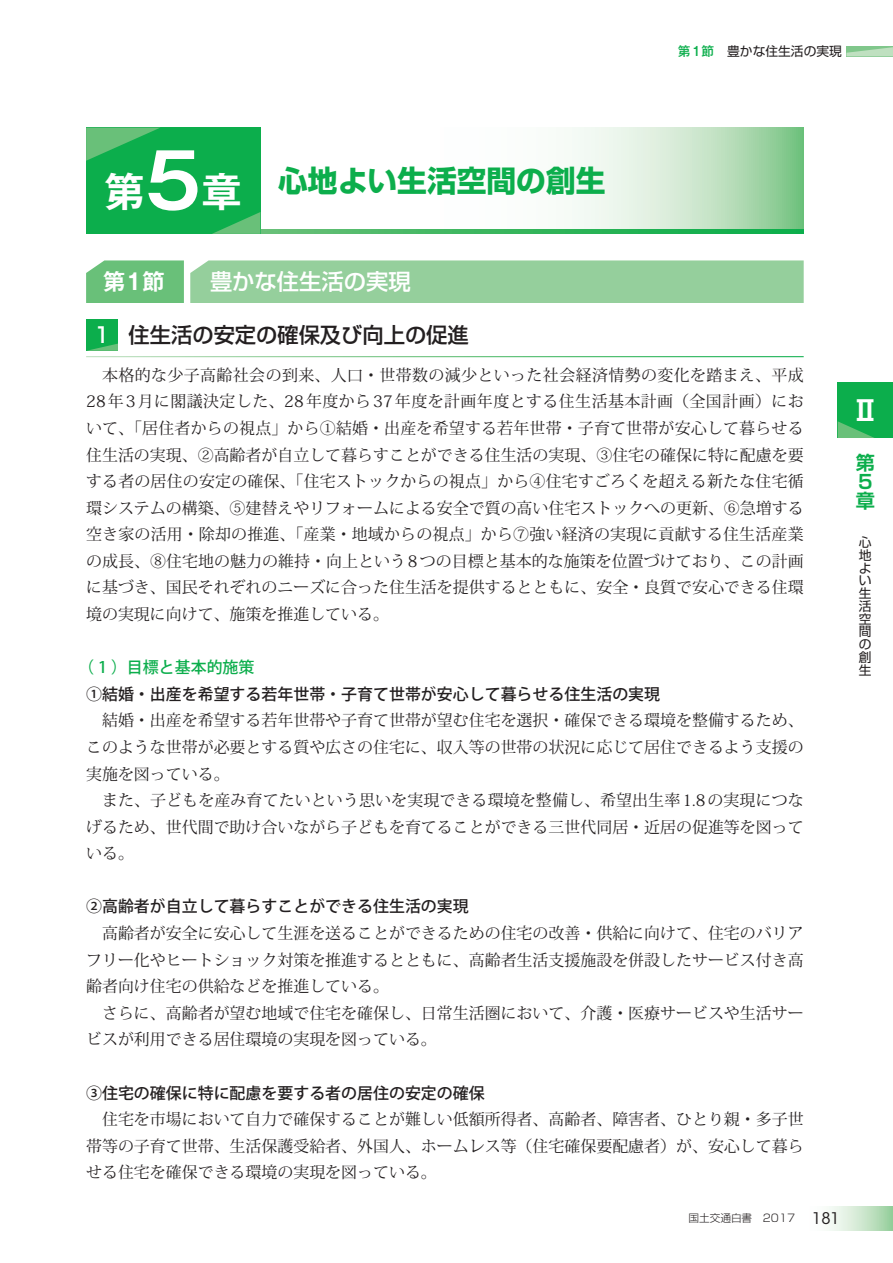
<style>
.page{position:relative;width:893px;height:1263px;background:#fff}
.page>*{position:absolute;margin:0;border:0;box-sizing:border-box;transform-origin:0 0}
.t1{font:700 29.7px "Shin Go Pro";color:#0cae4c}
.t2{font:700 27.6px "Shin Go Pro De";color:#fff}
.t3{font:500 22.35px "Shin Go Pro";color:#fff}
.t4{font:700 22.35px "Gothic MB101 Pro De";color:#fff}
.t5{font:500 21.3px "Shin Go Pro";color:#231f20}
.t6{font:700 19.2px/19.2px "Shin Go Pro De";color:#0cae4c}
.t7{font:15.9px/26.5px "Koz Min Pro";color:#231f20;text-align:justify}
.t8{font:500 15.9px "Koz Go Pro";color:#231f20}
.t9{font:500 15.9px "Koz Go Pro";color:#0cae4c}
.t10{font:12.75px/12.8px "Shin Go Pro";color:#231f20;text-align:justify}
.t11{font:300 10.65px "Shin Go Pro";color:#231f20}
.s1{font-family:"Gothic MB101 Pro";font-weight:500;color:#0cae4c}
.s2{font-family:"Gothic MB101 Pro De";font-size:40.35px;color:#fff}
.s3{font-family:"Gothic MB101 Pro De";font-size:74.4px;color:#fff}
.s4{color:#fff}
.s5{font-family:"ITC Avant Garde Std";font-weight:400;font-size:15.9px}
</style>
<div class="page">
<div style="left:190px;top:260px;width:614px;height:43px;background:#95cf9c"></div>
<div style="left:86px;top:260px;width:98px;height:43px;background:#69c079"></div>
<div style="left:86px;top:319px;width:32px;height:32px;background:#0cae4c"></div>
<svg style="left:87px;top:344px;width:31px;height:7px"></svg>
<svg style="left:285px;top:128px;width:519px;height:102px"></svg>
<svg style="left:260px;top:230px;width:544px;height:4px;background:#35b55d"></svg>
<div style="left:86px;top:128px;width:174px;height:106px;background:#0cae4c"></div>
<svg style="left:86px;top:128px;width:73px;height:33px"></svg>
<svg style="left:212px;top:212px;width:48px;height:22px"></svg>
<svg style="left:846px;top:46px;width:47px;height:10px"></svg>
<svg style="left:829px;top:1206px;width:64px;height:24px;background:#cbe6cd"></svg>
<div style="left:838px;top:383px;width:55px;height:55px;background:#0cae4c"></div>
<svg style="left:838px;top:421px;width:36px;height:17px"></svg>
<p class="t10" style="left:678px;top:43px;width:166px"><span class="s1">第1節　</span>豊かな住生活の実現</p>
<h1 class="t1" style="left:105px;top:157px;width:502px"><span class="s2">第</span><span class="s3">5</span><span class="s2">章</span> 心地よい生活空間の創生</h1>
<h3 class="t4" style="left:103px;top:263px;width:63px">第1節</h3>
<h3 class="t3" style="left:210px;top:263px;width:202px">豊かな住生活の実現</h3>
<h3 class="t5" style="left:94px;top:317px;width:376px"><span class="s4">1</span> 住生活の安定の確保及び向上の促進</h3>
<p class="t7" style="left:86px;top:361px;width:719px;text-indent:16px">本格的な少子高齢社会の到来、人口・世帯数の減少といった社会経済情勢の変化を踏まえ、平成28年3月に閣議決定した、28年度から37年度を計画年度とする住生活基本計画（全国計画）において、「居住者からの視点」から①結婚・出産を希望する若年世帯・子育て世帯が安心して暮らせる住生活の実現、②高齢者が自立して暮らすことができる住生活の実現、③住宅の確保に特に配慮を要する者の居住の安定の確保、「住宅ストックからの視点」から④住宅すごろくを超える新たな住宅循環システムの構築、⑤建替えやリフォームによる安全で質の高い住宅ストックへの更新、⑥急増する空き家の活用・除却の推進、「産業・地域からの視点」から⑦強い経済の実現に貢献する住生活産業の成長、⑧住宅地の魅力の維持・向上という 8つの目標と基本的な施策を位置づけており、この計画に基づき、国民それぞれのニーズに合った住生活を提供するとともに、安全・良質で安心できる住環境の実現に向けて、施策を推進している。</p>
<p class="t9" style="left:78px;top:657px;width:178px">（ 1 ）目標と基本的施策</p>
<p class="t8" style="left:86px;top:684px;width:576px">①結婚・出産を希望する若年世帯・子育て世帯が安心して暮らせる住生活の実現</p>
<p class="t7" style="left:86px;top:707px;width:719px;text-indent:16px">結婚・出産を希望する若年世帯や子育て世帯が望む住宅を選択・確保できる環境を整備するため、このような世帯が必要とする質や広さの住宅に、収入等の世帯の状況に応じて居住できるよう支援の実施を図っている。</p>
<p class="t7" style="left:86px;top:786px;width:719px;text-indent:16px">また、子どもを産み育てたいという思いを実現できる環境を整備し、希望出生率 1.8の実現につなげるため、世代間で助け合いながら子どもを育てることができる三世代同居・近居の促進等を図っている。</p>
<p class="t8" style="left:86px;top:896px;width:384px">②高齢者が自立して暮らすことができる住生活の実現</p>
<p class="t7" style="left:86px;top:919px;width:719px;text-indent:16px">高齢者が安全に安心して生涯を送ることができるための住宅の改善・供給に向けて、住宅のバリアフリー化やヒートショック対策を推進するとともに、高齢者生活支援施設を併設したサービス付き高齢者向け住宅の供給などを推進している。</p>
<p class="t7" style="left:86px;top:999px;width:719px;text-indent:16px">さらに、高齢者が望む地域で住宅を確保し、日常生活圏において、介護・医療サービスや生活サービスが利用できる居住環境の実現を図っている。</p>
<p class="t8" style="left:86px;top:1082px;width:400px">③住宅の確保に特に配慮を要する者の居住の安定の確保</p>
<p class="t7" style="left:86px;top:1105px;width:719px;text-indent:16px">住宅を市場において自力で確保することが難しい低額所得者、高齢者、障害者、ひとり親・多子世帯等の子育て世帯、生活保護受給者、外国人、ホームレス等（住宅確保要配慮者）が、安心して暮らせる住宅を確保できる環境の実現を図っている。</p>
<p class="t11" style="left:688px;top:1209px;width:153px">国土交通白書　2017 <span class="s5">181</span></p>
<h2 class="t2" style="left:851px;top:388px;width:29px">Ⅱ</h2>
<p class="t6" style="left:856px;top:451px;width:20px">第第第</p>
<p class="t10" style="left:859px;top:534px;width:14px">心地よい生活空間の創生</p>
</div>
